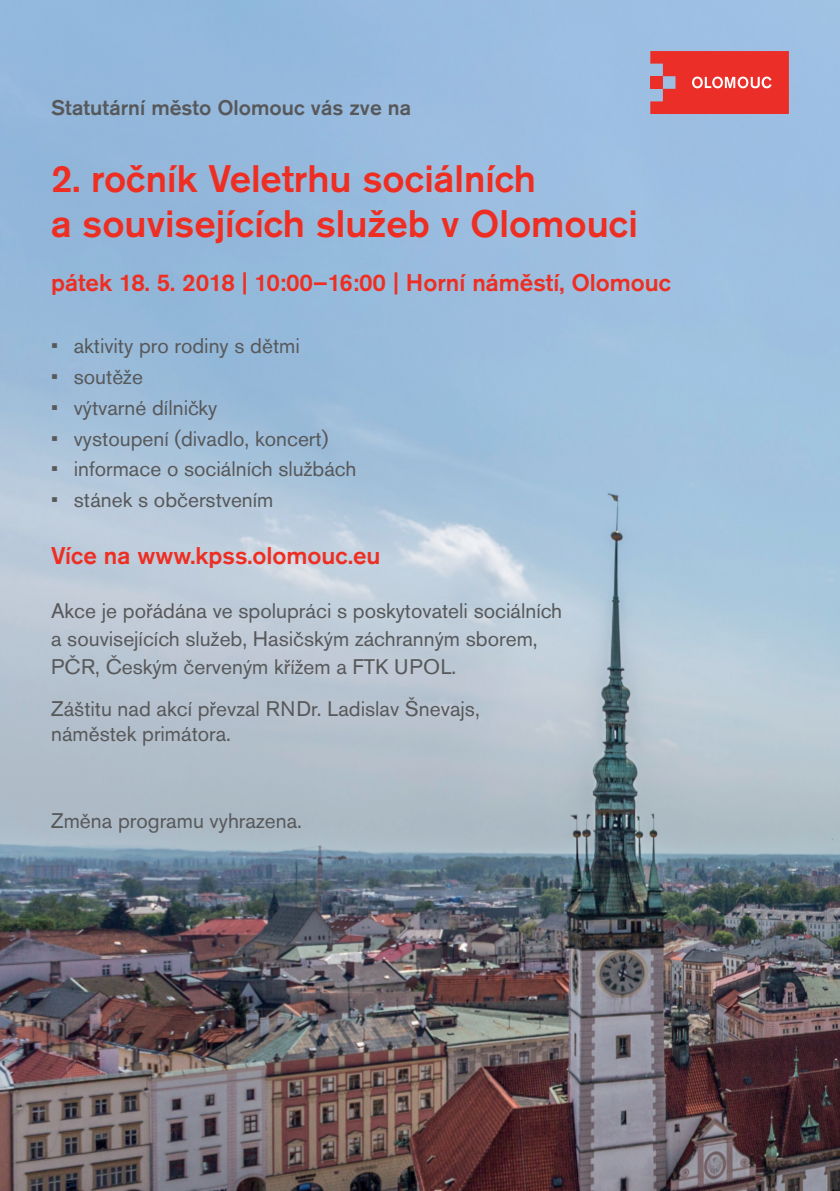
<style>
.page{position:relative;width:840px;height:1191px;background:#fff}
.page>*{position:absolute;margin:0;border:0;box-sizing:border-box;transform-origin:0 0}
.t1{font:500 38px/45.6px "Akzidenz Grotesk Pro";color:#ee2e22}
.t2{font:500 24px "Akzidenz Grotesk Pro";color:#ee2e22}
.t3{font:21px/28px "Akzidenz Grotesk Pro";color:#57585a}
.t4{font:500 21px "Akzidenz Grotesk Pro";color:#57585a}
</style>
<div class="page">
<img style="left:0;top:0;width:839px;height:1191px">
<svg style="left:650px;top:51px;width:138px;height:63px;background:#e83f3c"></svg>
<p class="t4" style="left:51px;top:100px;width:361px">Statutární město Olomouc vás zve na</p>
<h1 class="t1" style="left:51px;top:158px;width:588px">2. ročník Veletrhu sociálních<br>a souvisejících služeb v Olomouci</h1>
<p class="t2" style="left:51px;top:274px;width:621px">pátek 18. 5. 2018 | 10:00–16:00 | Horní náměstí, Olomouc</p>
<p class="t3" style="left:51px;top:333px;width:250px">• aktivity pro rodiny s dětmi</p>
<p class="t3" style="left:51px;top:364px;width:93px">• soutěže</p>
<p class="t3" style="left:51px;top:395px;width:168px">• výtvarné dílničky</p>
<p class="t3" style="left:51px;top:426px;width:279px">• vystoupení (divadlo, koncert)</p>
<p class="t3" style="left:51px;top:457px;width:306px">• informace o sociálních službách</p>
<p class="t3" style="left:51px;top:488px;width:224px">• stánek s občerstvením</p>
<p class="t2" style="left:51px;top:547px;width:331px">Více na www.kpss.olomouc.eu</p>
<p class="t3" style="left:51px;top:598px;width:512px">Akce je pořádána ve spolupráci s poskytovateli sociálních a souvisejících služeb, Hasičským záchranným sborem,<br>PČR, Českým červeným křížem a FTK UPOL.</p>
<p class="t3" style="left:51px;top:698px;width:430px;line-height:25.2px">Záštitu nad akcí převzal RNDr. Ladislav Šnevajs, náměstek primátora.</p>
<p class="t3" style="left:51px;top:808px;width:252px">Změna programu vyhrazena.</p>
</div>
